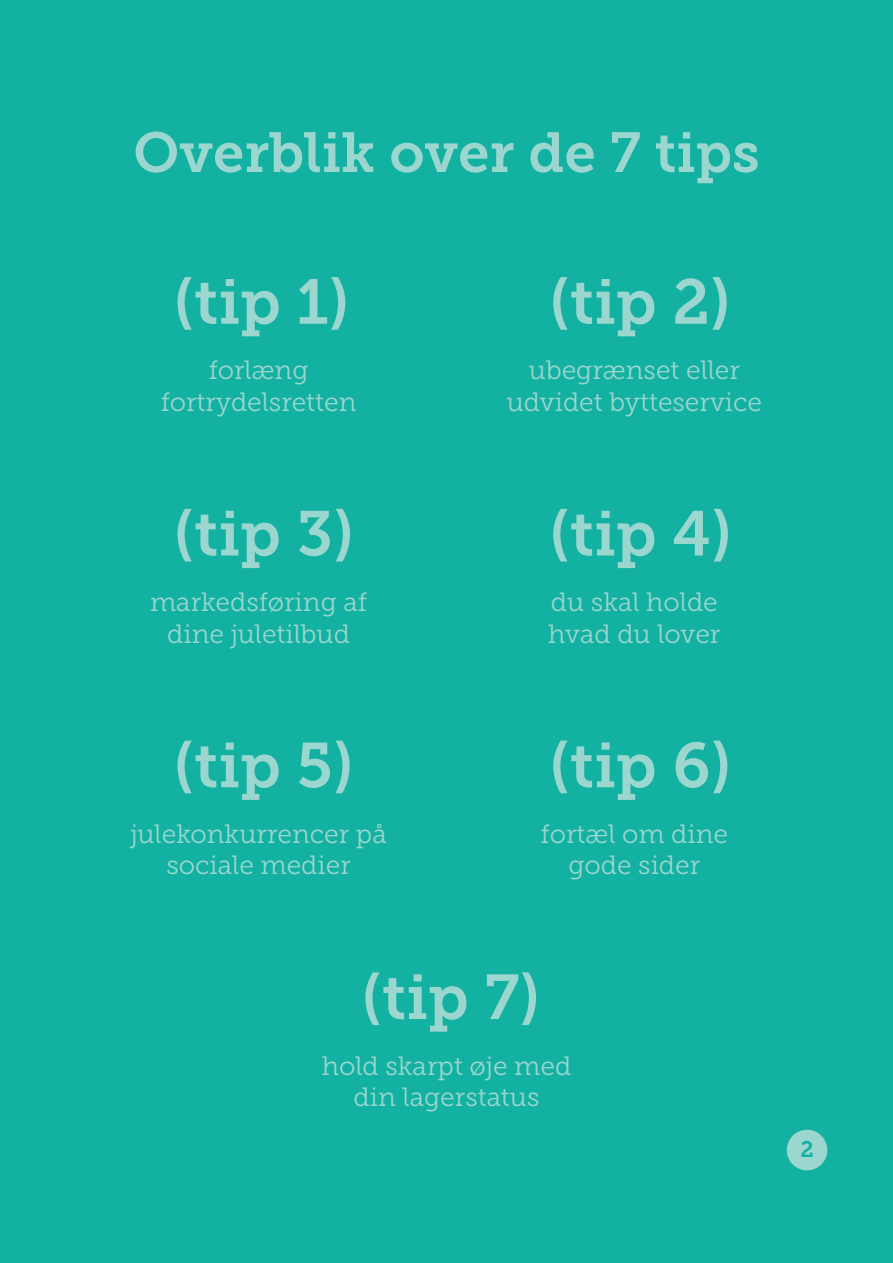
<style>
.page{position:relative;width:893px;height:1263px;background:#12b1a1}
.page>*{position:absolute;margin:0;border:0;box-sizing:border-box;transform-origin:0 0}
.t1{font:63px "Museo Slab 700";letter-spacing:-.005em;color:#9bd6cf}
.t2{font:56.1px "Museo Slab 700";color:#9bd6cf}
.t3{font:26.4px/31.7px "Museo Slab 300";color:#9bd6cf;text-align:center}
.t4{font:22.5px "Museo Slab 700";color:#12b1a1}
</style>
<div class="page">
<div style="left:787px;top:1130px;width:40px;height:40px;background:#9bd6cf;border-radius:50%"></div>
<h2 class="t2" style="left:133px;top:121px;width:628px">Overblik over de 7 tips</h2>
<h1 class="t1" style="left:174px;top:266px;width:177px">(tip 1)</h1>
<h1 class="t1" style="left:549px;top:266px;width:183px">(tip 2)</h1>
<p class="t3" style="left:507px;top:354px;width:257px">ubegrænset eller udvidet bytteservice</p>
<p class="t3" style="left:161px;top:354px;width:197px">forlæng fortrydelsretten</p>
<h1 class="t1" style="left:174px;top:498px;width:182px">(tip 3)</h1>
<h1 class="t1" style="left:549px;top:498px;width:184px">(tip 4)</h1>
<p class="t3" style="left:548px;top:586px;width:174px;text-align:left">du skal holde hvad du lover</p>
<p class="t3" style="left:150px;top:586px;width:219px">markedsføring af dine juletilbud</p>
<h1 class="t1" style="left:174px;top:730px;width:181px">(tip 5)</h1>
<h1 class="t1" style="left:549px;top:730px;width:183px">(tip 6)</h1>
<p class="t3" style="left:541px;top:818px;width:189px">fortæl om dine gode sider</p>
<p class="t3" style="left:130px;top:818px;width:258px">julekonkurrencer på sociale medier</p>
<h1 class="t1" style="left:361px;top:961px;width:180px">(tip 7)</h1>
<p class="t3" style="left:322px;top:1050px;width:251px">hold skarpt øje med din lagerstatus</p>
<p class="t4" style="left:800px;top:1136px;width:15px">2</p>
</div>
